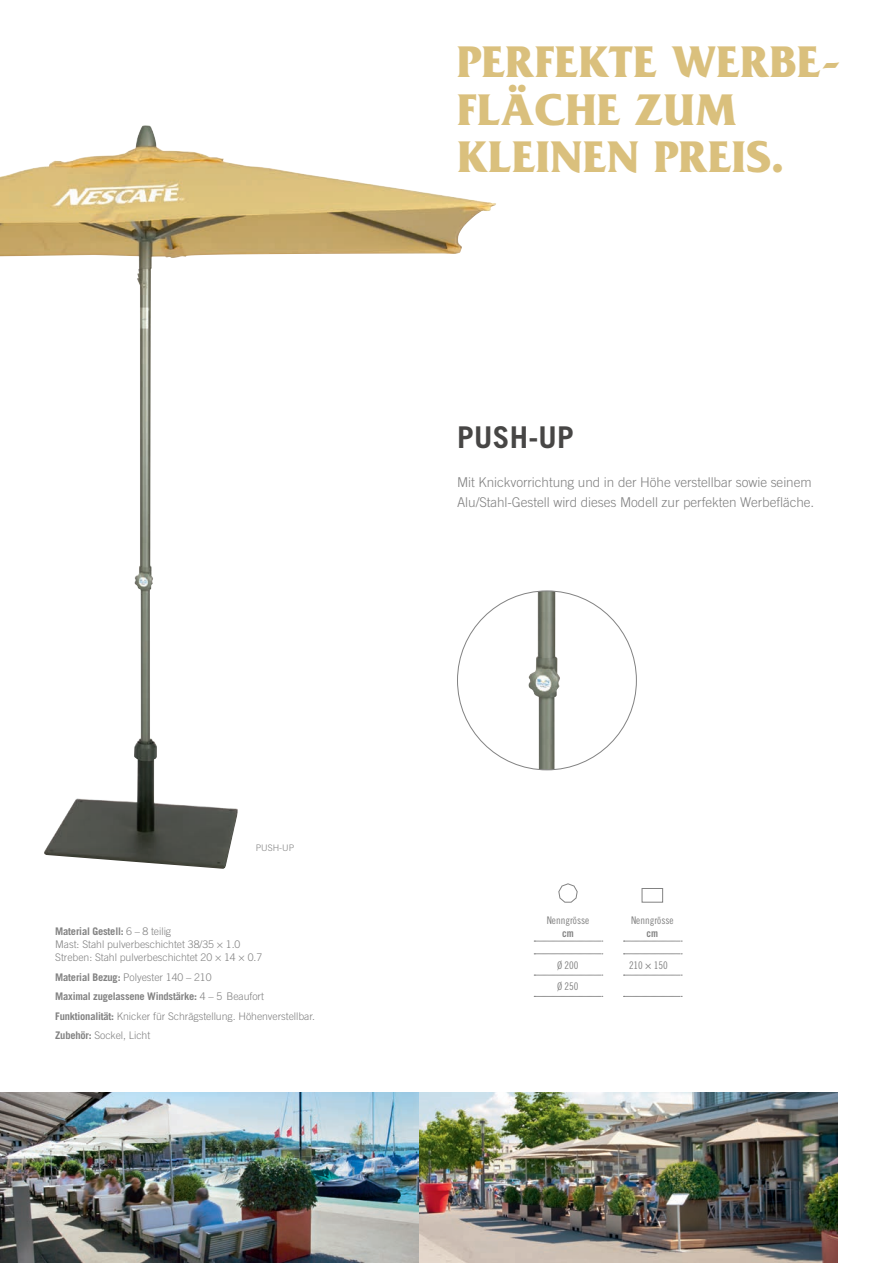
<style>
.page{position:relative;width:893px;height:1263px;background:#fff}
.page>*{position:absolute;margin:0;border:0;box-sizing:border-box;transform-origin:0 0}
.P_Name_20_22{font:700 46.5px/46.5px "Friz Quadrata";letter-spacing:.01em;color:#dac07d}
.P_Name_20_22-2{font:700 30px "Trade Gothic";letter-spacing:.01em;color:#474645}
.P_Name_20_22-3{font:300 13.5px/19.5px "Trade Gothic";letter-spacing:-.005em;color:#828282}
.P_Lauftext_9_13{font:300 10.5px "Trade Gothic";letter-spacing:-.005em;color:#828282}
.P_Lauftext_9_13-2{font:700 10.5px "Trade Gothic";letter-spacing:-.02em;color:#828282}
.Tabelle_7_8_4{font:10.5px "Trade Gothic Cond Eighteen";color:#828282}
.Tabelle_7_8_4_Tabula{font:10.5px "Trade Gothic Cond Eighteen";color:#828282}
.Tabelle_7_8_4-2{font:10.5px "Trade Gothic Bold Cond Twenty";color:#828282}
.P_Patent_6_7{font:300 9px "Trade Gothic";color:#828282}
.s1{font-weight:300}
.s2{font-weight:700}
</style>
<div class="page">
<img style="left:0;top:125px;width:496px;height:744px">
<div style="left:457px;top:591px;width:179px;height:179px;background:#fff;border-radius:50%"></div>
<img style="left:527px;top:592px;width:33px;height:178px">
<img style="left:0;top:1093px;width:838px;height:170px">
<svg style="left:534px;top:953px;width:69px;height:1px"></svg>
<svg style="left:623px;top:953px;width:59px;height:1px"></svg>
<svg style="left:623px;top:941px;width:59px;height:1px"></svg>
<svg style="left:534px;top:941px;width:69px;height:1px"></svg>
<svg style="left:534px;top:975px;width:69px;height:1px"></svg>
<svg style="left:623px;top:975px;width:59px;height:1px"></svg>
<svg style="left:623px;top:996px;width:59px;height:1px"></svg>
<svg style="left:534px;top:996px;width:69px;height:1px"></svg>
<svg style="left:558px;top:883px;width:20px;height:20px"></svg>
<div style="left:642px;top:888px;width:21px;height:14px;border:1px solid #828282"></div>
<p class="P_Patent_6_7" style="left:256px;top:842px;width:40px">PUSH-UP</p>
<p class="P_Lauftext_9_13-2" style="left:55px;top:925px;width:117px">Material Gestell: <span class="s1">6 – 8 teilig</span></p>
<p class="P_Lauftext_9_13" style="left:55px;top:938px;width:187px">Mast: Stahl pulverbeschichtet 38/35 × 1.0</p>
<p class="P_Lauftext_9_13" style="left:55px;top:951px;width:208px">Streben: Stahl pulverbeschichtet 20 × 14 × 0.7</p>
<p class="P_Lauftext_9_13" style="left:55px;top:970px;width:158px"><span class="s2">Material Bezug:</span> Polyester 140 – 210</p>
<p class="P_Lauftext_9_13-2" style="left:55px;top:990px;width:210px">Maximal zugelassene Windstärke: <span class="s1">4 – 5 Beaufort</span></p>
<p class="P_Lauftext_9_13" style="left:55px;top:1009px;width:261px"><span class="s2">Funktionalität:</span> Knicker für Schrägstellung. Höhenverstellbar.</p>
<p class="P_Lauftext_9_13" style="left:55px;top:1029px;width:97px"><span class="s2">Zubehör:</span> Sockel, Licht</p>
<p class="P_Name_20_22" style="left:457px;top:40px;width:386px">PERFEKTE WERBE-</p>
<p class="P_Name_20_22" style="left:457px;top:88px;width:328px">FLÄCHE ZUM<br>KLEINEN PREIS.</p>
<p class="P_Name_20_22-2" style="left:457px;top:419px;width:118px">PUSH-UP</p>
<p class="P_Name_20_22-3" style="left:457px;top:473px;width:359px">Mit Knickvorrichtung und in der Höhe verstellbar sowie seinem<br>Alu/Stahl-Gestell wird dieses Modell zur perfekten Werbefläche.</p>
<p class="Tabelle_7_8_4" style="left:547px;top:914px;width:44px">Nenngrösse</p>
<p class="Tabelle_7_8_4-2" style="left:562px;top:926px;width:13px">cm</p>
<p class="Tabelle_7_8_4" style="left:631px;top:914px;width:44px">Nenngrösse</p>
<p class="Tabelle_7_8_4-2" style="left:646px;top:926px;width:13px">cm</p>
<p class="Tabelle_7_8_4_Tabula" style="left:557px;top:958px;width:23px">Ø 200</p>
<p class="Tabelle_7_8_4_Tabula" style="left:629px;top:958px;width:40px">210 × 150</p>
<p class="Tabelle_7_8_4_Tabula" style="left:557px;top:980px;width:23px">Ø 250</p>
</div>
